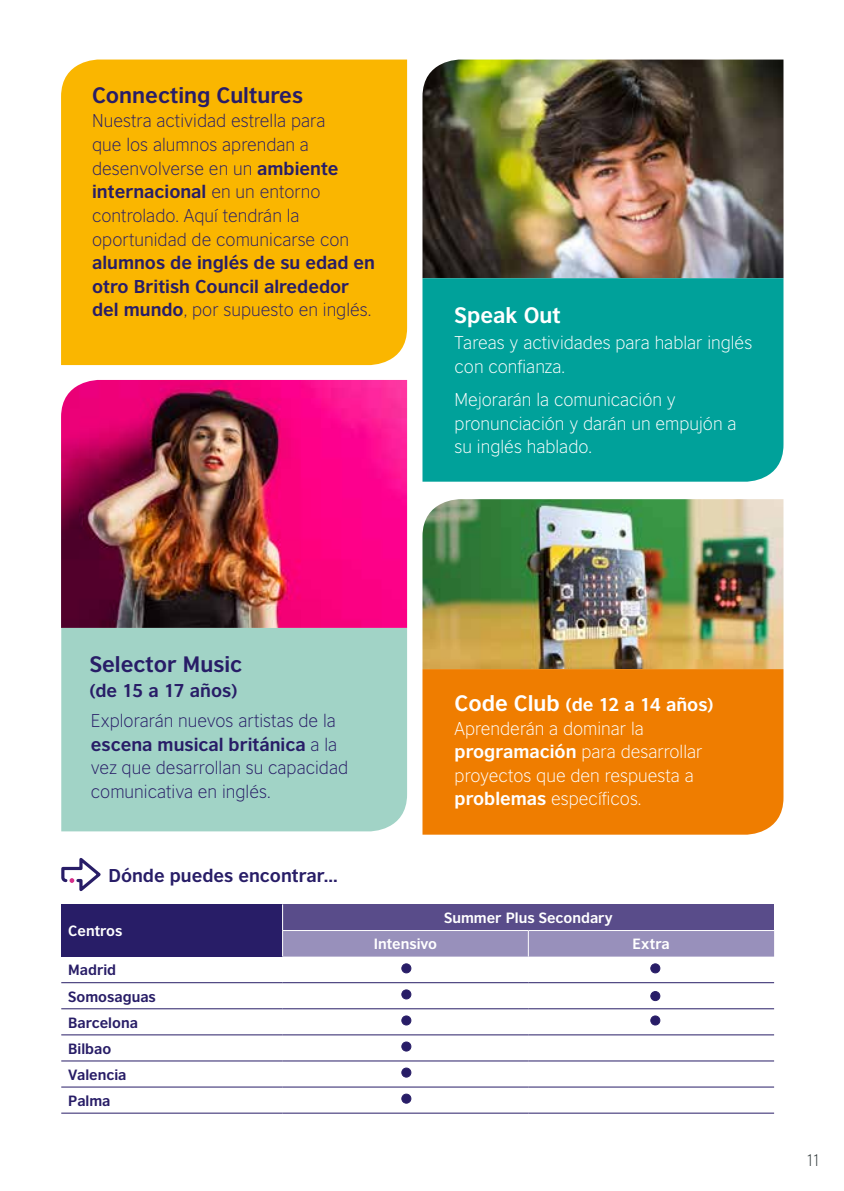
<style>
.page{position:relative;width:844px;height:1191px;background:#fff}
.page>*{position:absolute;margin:0;border:0;box-sizing:border-box;transform-origin:0 0}
.t1{font:700 21px "British Council Sans";color:#281d67}
.t2{font:700 21px "British Council Sans";color:#fff}
.t3{font:300 17.5px/23.6px "British Council Sans";color:#281d67}
.t4{font:300 17.5px/23.6px "British Council Sans";color:#fff}
.t5{font:700 17.5px/23.6px "British Council Sans";color:#281d67}
.t6{font:700 17.5px "British Council Sans";color:#fff}
.t7{font:300 15.75px "British Council Sans";color:#30383a}
.t8{font:700 14px/26.1px "British Council Sans";color:#281d67}
.t9{font:700 14px "British Council Sans";color:#fff}
.s1{font-weight:700}
.s2{font-weight:300}
.s3{font-size:21px}
</style>
<div class="page">
<img style="left:422px;top:499px;width:361px;height:170px">
<div style="left:422px;top:669px;width:361px;height:165px;background:#ef7d00"></div>
<img style="left:61px;top:380px;width:346px;height:248px">
<div style="left:61px;top:904px;width:221px;height:52px;background:#281d67"></div>
<svg style="left:282px;top:904px;width:491px;height:52px;background:#7a70a4"></svg>
<hr style="left:61px;top:982px;width:221px;height:1px;background:#281d67">
<hr style="left:282px;top:982px;width:246px;height:1px;background:#281d67">
<hr style="left:528px;top:982px;width:245px;height:1px;background:#281d67">
<hr style="left:61px;top:1008px;width:221px;height:1px;background:#281d67">
<hr style="left:282px;top:1008px;width:246px;height:1px;background:#281d67">
<hr style="left:528px;top:1008px;width:245px;height:1px;background:#281d67">
<hr style="left:61px;top:1034px;width:221px;height:1px;background:#281d67">
<hr style="left:282px;top:1034px;width:246px;height:1px;background:#281d67">
<hr style="left:528px;top:1034px;width:245px;height:1px;background:#281d67">
<hr style="left:61px;top:1060px;width:221px;height:1px;background:#281d67">
<hr style="left:282px;top:1060px;width:246px;height:1px;background:#281d67">
<hr style="left:528px;top:1060px;width:245px;height:1px;background:#281d67">
<hr style="left:61px;top:1086px;width:221px;height:1px;background:#281d67">
<hr style="left:282px;top:1086px;width:246px;height:1px;background:#281d67">
<hr style="left:528px;top:1086px;width:245px;height:1px;background:#281d67">
<hr style="left:61px;top:1112px;width:221px;height:1px;background:#281d67">
<hr style="left:282px;top:1112px;width:246px;height:1px;background:#281d67">
<hr style="left:528px;top:1112px;width:245px;height:1px;background:#281d67">
<div style="left:650px;top:991px;width:9px;height:9px;background:#281d67;border-radius:50%"></div>
<div style="left:650px;top:991px;width:10px;height:10px;border:1px solid #281d67;border-radius:50%"></div>
<div style="left:650px;top:1016px;width:9px;height:9px;background:#281d67;border-radius:50%"></div>
<div style="left:650px;top:1015px;width:10px;height:10px;border:1px solid #281d67;border-radius:50%"></div>
<div style="left:402px;top:963px;width:9px;height:10px;background:#281d67;border-radius:50%"></div>
<div style="left:401px;top:963px;width:10px;height:10px;border:1px solid #281d67;border-radius:50%"></div>
<div style="left:650px;top:963px;width:9px;height:10px;background:#281d67;border-radius:50%"></div>
<div style="left:650px;top:963px;width:10px;height:10px;border:1px solid #281d67;border-radius:50%"></div>
<div style="left:402px;top:1016px;width:9px;height:9px;background:#281d67;border-radius:50%"></div>
<div style="left:401px;top:1015px;width:10px;height:10px;border:1px solid #281d67;border-radius:50%"></div>
<div style="left:402px;top:990px;width:9px;height:9px;background:#281d67;border-radius:50%"></div>
<div style="left:401px;top:989px;width:10px;height:10px;border:1px solid #281d67;border-radius:50%"></div>
<div style="left:402px;top:1042px;width:9px;height:9px;background:#281d67;border-radius:50%"></div>
<div style="left:401px;top:1041px;width:10px;height:10px;border:1px solid #281d67;border-radius:50%"></div>
<div style="left:402px;top:1068px;width:9px;height:9px;background:#281d67;border-radius:50%"></div>
<div style="left:401px;top:1067px;width:10px;height:10px;border:1px solid #281d67;border-radius:50%"></div>
<div style="left:402px;top:1094px;width:9px;height:9px;background:#281d67;border-radius:50%"></div>
<div style="left:401px;top:1093px;width:10px;height:10px;border:1px solid #281d67;border-radius:50%"></div>
<div style="left:61px;top:60px;width:346px;height:305px;background:#fab600"></div>
<div style="left:61px;top:628px;width:346px;height:203px;background:#a1d3c6"></div>
<img style="left:422px;top:60px;width:361px;height:218px">
<div style="left:422px;top:278px;width:361px;height:204px;background:#00a19a"></div>
<svg style="left:61px;top:858px;width:40px;height:34px"></svg>
<p class="t1" style="left:92px;top:83px;width:212px">Connecting Cultures</p>
<p class="t3" style="left:92px;top:109px;width:258px">Nuestra actividad estrella para que los alumnos aprendan a desenvolverse en un <span class="s1">ambiente internacional</span> en un entorno controlado. Aquí tendrán la oportunidad de comunicarse con</p>
<p class="t5" style="left:92px;top:250px;width:284px">alumnos de inglés de su edad en otro British Council alrededor del mundo<span class="s2">, por supuesto en inglés.</span></p>
<p class="t2" style="left:454px;top:302px;width:108px">Speak Out</p>
<p class="t4" style="left:454px;top:331px;width:299px">Tareas y actividades para hablar inglés con confianza.</p>
<p class="t4" style="left:454px;top:388px;width:283px">Mejorarán la comunicación y pronunciación y darán un empujón a su inglés hablado.</p>
<p class="t1" style="left:90px;top:651px;width:154px">Selector Music</p>
<p class="t5" style="left:90px;top:678px;width:149px">(de 15 a 17 años)</p>
<p class="t3" style="left:91px;top:708px;width:258px">Explorarán nuevos artistas de la <span class="s1">escena musical británica</span> a la vez que desarrollan su capacidad comunicativa en inglés.</p>
<p class="t5" style="left:108px;top:863px;width:231px">Dónde puedes encontrar...</p>
<p class="t9" style="left:68px;top:922px;width:56px">Centros</p>
<p class="t8" style="left:68px;top:957px;width:89px">Madrid<br>Somosaguas<br>Barcelona<br>Bilbao<br>Valencia<br>Palma</p>
<p class="t6" style="left:454px;top:693px;width:260px"><span class="s3">Code Club</span> (de 12 a 14 años)</p>
<p class="t4" style="left:454px;top:716px;width:249px">Aprenderán a dominar la <span class="s1">programación</span> para desarrollar proyectos que den respuesta a <span class="s1">problemas</span> específicos.</p>
<p class="t9" style="left:444px;top:909px;width:170px">Summer Plus Secondary</p>
<p class="t9" style="left:373px;top:935px;width:65px">Intensivo</p>
<p class="t9" style="left:632px;top:935px;width:39px">Extra</p>
<p class="t7" style="left:805px;top:1151px;width:17px">11</p>
</div>
